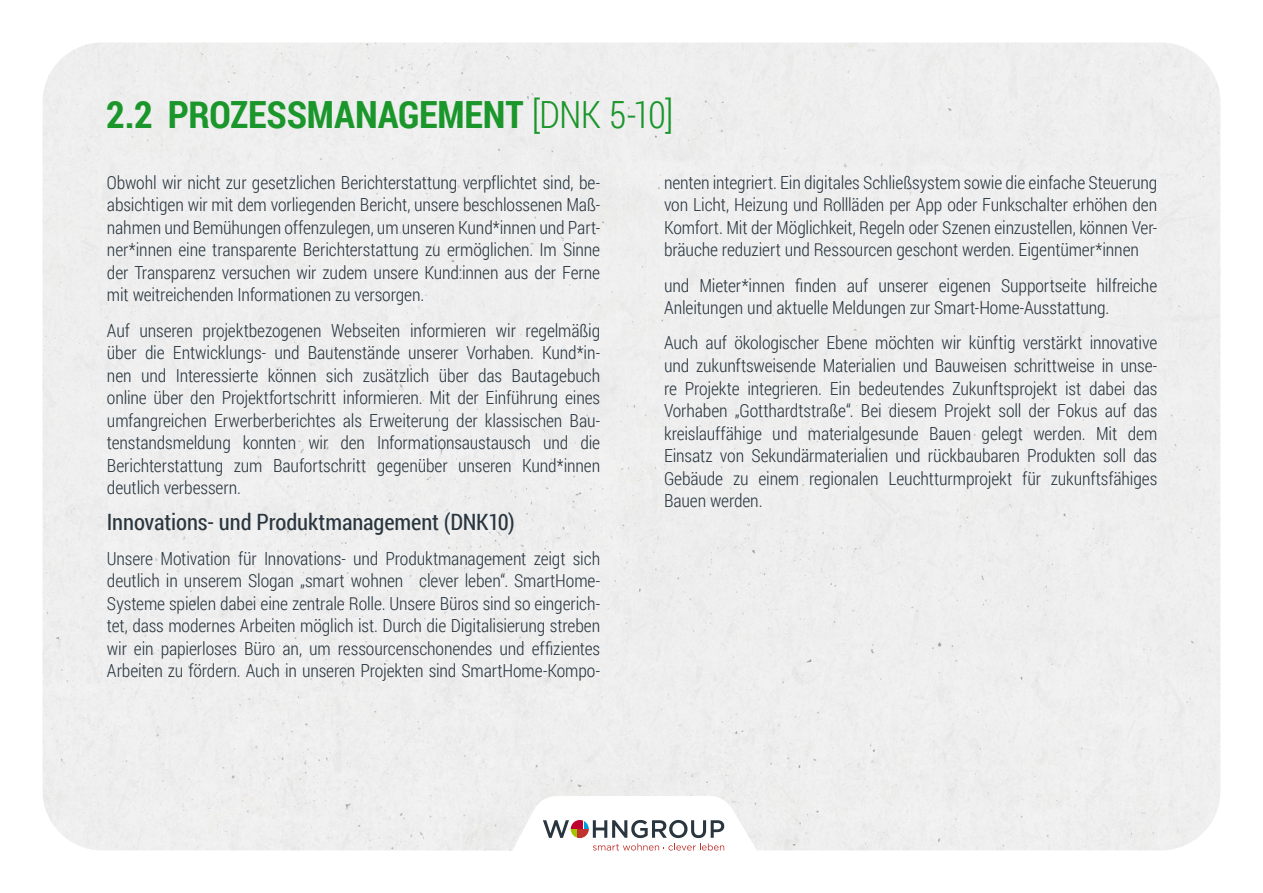
<style>
.page{position:relative;width:1263px;height:893px;background:#fff}
.page>*{position:absolute;margin:0;border:0;box-sizing:border-box;transform-origin:0 0}
.t1{font:700 37.5px "Roboto Condensed";letter-spacing:-.005em;color:#1a962b}
.t2{font:22.5px "Roboto Condensed";letter-spacing:-.005em;color:#29363f}
.t3{font:300 18px/22.5px "Roboto Condensed";letter-spacing:-.005em;color:#29363f;text-align:justify}
.s1{font-weight:300}
</style>
<div class="page">
<div style="left:43px;top:43px;width:1177px;height:807px;background:#efefee"></div>
<svg style="left:459px;top:796px;width:357px;height:55px"></svg>
<div style="left:571px;top:820px;width:12px;height:8px;background:#bc012f"></div>
<svg style="left:584px;top:820px;width:5px;height:8px"></svg>
<svg style="left:571px;top:829px;width:5px;height:9px"></svg>
<div style="left:577px;top:829px;width:12px;height:9px;background:#c0322d"></div>
<h1 class="t1" style="left:106px;top:88px;width:569px">2.2 PROZESSMANAGEMENT <span class="s1">[DNK 5-10]</span></h1>
<p class="t3" style="left:107px;top:171px;width:495px">Obwohl wir nicht zur gesetzlichen Berichterstattung verpflichtet sind, be&shy;absichtigen wir mit dem vorliegenden Bericht, unsere beschlossenen Maß&shy;nahmen und Bemühungen offenzulegen, um unseren Kund*innen und Part&shy;ner*innen eine transparente Berichterstattung zu ermöglichen. Im Sinne der Transparenz versuchen wir zudem unsere Kund:innen aus der Ferne mit weitreichenden Informationen zu versorgen.</p>
<p class="t3" style="left:107px;top:318px;width:495px">Auf unseren projektbezogenen Webseiten informieren wir regelmäßig über die Entwicklungs- und Bautenstände unserer Vorhaben. Kund*in&shy;nen und Interessierte können sich zusätzlich über das Bautagebuch online über den Projektfortschritt informieren. Mit der Einführung eines umfangreichen Erwerberberichtes als Erweiterung der klassischen Bau&shy;tenstandsmeldung konnten wir den Informationsaustausch und die Berichterstattung zum Baufortschritt gegenüber unseren Kund*innen deutlich verbessern.</p>
<p class="t2" style="left:107px;top:506px;width:409px">Innovations- und Produktmanagement (DNK10)</p>
<p class="t3" style="left:107px;top:546px;width:495px">Unsere Motivation für Innovations- und Produktmanagement zeigt sich deutlich in unserem Slogan „smart wohnen ⸳ clever leben“. SmartHome-Systeme spielen dabei eine zentrale Rolle. Unsere Büros sind so eingerich&shy;tet, dass modernes Arbeiten möglich ist. Durch die Digitalisierung streben wir ein papierloses Büro an, um ressourcenschonendes und effizientes Arbeiten zu fördern. Auch in unseren Projekten sind SmartHome-Kompo-</p>
<p class="t3" style="left:664px;top:171px;width:495px">nenten integriert. Ein digitales Schließsystem sowie die einfache Steuerung von Licht, Heizung und Rollläden per App oder Funkschalter erhöhen den Komfort. Mit der Möglichkeit, Regeln oder Szenen einzustellen, können Ver&shy;bräuche reduziert und Ressourcen geschont werden. Eigentümer*innen</p>
<p class="t3" style="left:664px;top:273px;width:495px">und Mieter*innen finden auf unserer eigenen Supportseite hilfreiche<br>Anleitungen und aktuelle Meldungen zur Smart-Home-Ausstattung.</p>
<p class="t3" style="left:664px;top:331px;width:495px">Auch auf ökologischer Ebene möchten wir künftig verstärkt innovative und zukunftsweisende Materialien und Bauweisen schrittweise in unse&shy;re Projekte integrieren. Ein bedeutendes Zukunftsprojekt ist dabei das Vorhaben „Gotthardtstraße“. Bei diesem Projekt soll der Fokus auf das kreislauffähige und materialgesunde Bauen gelegt werden. Mit dem Einsatz von Sekundärmaterialien und rückbaubaren Produkten soll das Gebäude zu einem regionalen Leuchtturmprojekt für zukunftsfähiges Bauen werden.</p>
</div>
